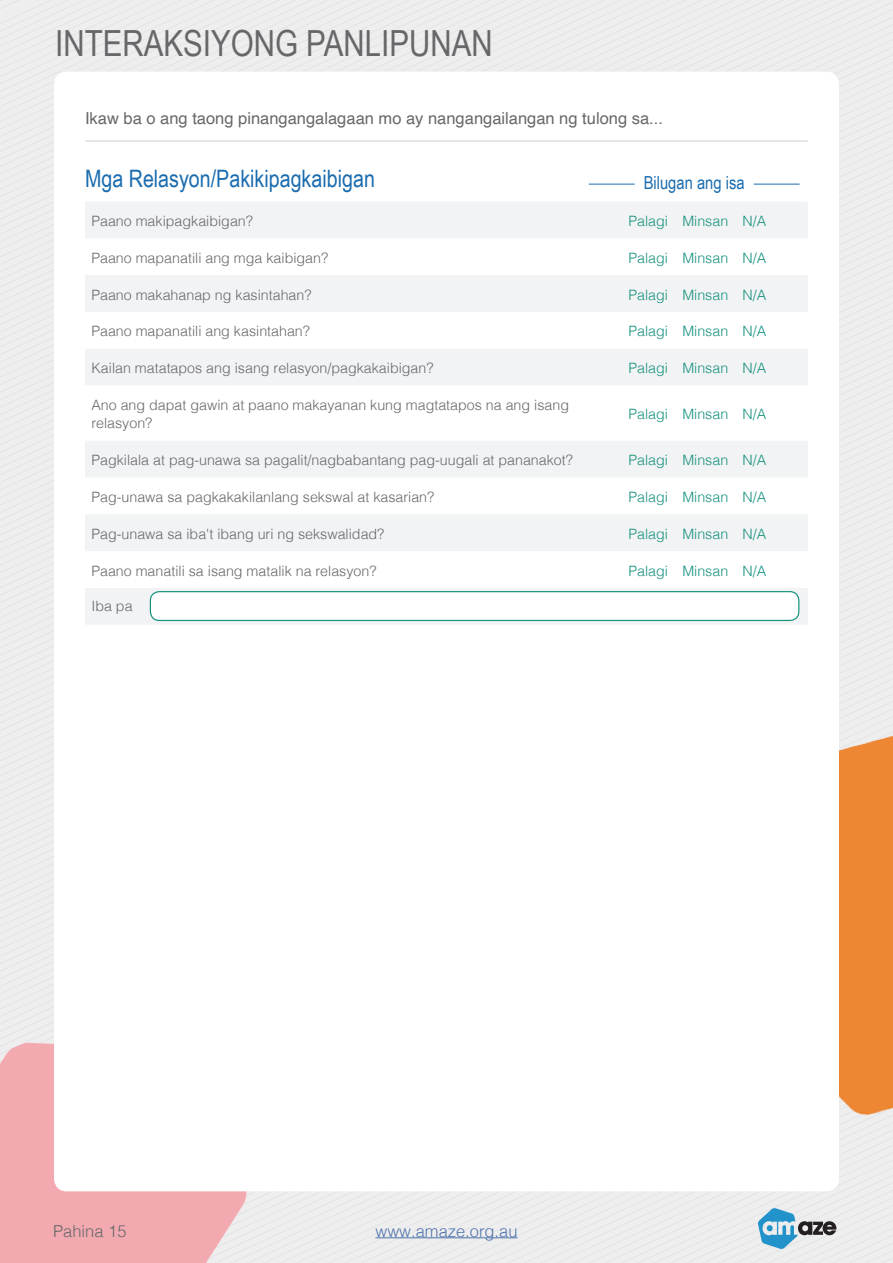
<style>
.page{position:relative;width:893px;height:1263px;background:#fff}
.page>*{position:absolute;margin:0;border:0;box-sizing:border-box;transform-origin:0 0}
.Body_copy{font:36px "Arial Narrow";color:#67676a}
.Heading{font:24px "Arial Narrow";color:#1a6caf}
.Circle_one{font:18px "Arial Narrow";color:#1a6caf}
.Body_copy-2{font:16.5px "Helvetica";color:#67676a}
.t1{font:300 16.5px "Helvetica";color:#4f73ac}
.t2{font:300 16.5px "Helvetica";color:#67676a}
.Table_text{font:300 14.25px/18px "Helvetica";color:#67676a}
.Table_text-2{font:300 14.25px "Helvetica";color:#16917e}
</style>
<div class="page">
<svg style="left:341px;top:1140px;width:552px;height:123px;background:#ececed"></svg>
<img style="left:839px;top:732px;width:54px;height:408px">
<img style="left:0;top:986px;width:278px;height:277px">
<div style="left:54px;top:72px;width:785px;height:1119px;background:#fff;border-radius:13px"></div>
<hr style="left:375px;top:1237px;width:143px;height:1px;background:#4f73ac">
<svg style="left:758px;top:1208px;width:78px;height:41px;background:#9dbbcb"></svg>
<hr style="left:85px;top:141px;width:723px;height:1px;background:#cbccce">
<svg style="left:85px;top:202px;width:723px;height:422px"></svg>
<hr style="left:589px;top:184px;width:46px;height:1px;background:#1a6caf">
<hr style="left:754px;top:184px;width:46px;height:1px;background:#1a6caf">
<div style="left:150px;top:592px;width:649px;height:28px;background:#fff;border-radius:9px"></div>
<div style="left:150px;top:591px;width:649px;height:30px;border:1px solid #16917e;border-radius:9px"></div>
<p class="Body_copy" style="left:55px;top:17px;width:439px">INTERAKSIYONG PANLIPUNAN</p>
<p class="Body_copy-2" style="left:85px;top:105px;width:579px">Ikaw ba o ang taong pinangangalagaan mo ay nangangailangan ng tulong sa...</p>
<p class="Heading" style="left:85px;top:161px;width:291px">Mga Relasyon/Pakikipagkaibigan</p>
<p class="Circle_one" style="left:644px;top:169px;width:102px">Bilugan ang isa</p>
<p class="Table_text" style="left:91px;top:211px;width:163px">Paano makipagkaibigan?</p>
<p class="Table_text-2" style="left:628px;top:209px;width:139px">Palagi Minsan N/A</p>
<p class="Table_text" style="left:91px;top:248px;width:238px">Paano mapanatili ang mga kaibigan?</p>
<p class="Table_text-2" style="left:628px;top:246px;width:139px">Palagi Minsan N/A</p>
<p class="Table_text" style="left:91px;top:285px;width:222px">Paano makahanap ng kasintahan?</p>
<p class="Table_text-2" style="left:628px;top:282px;width:139px">Palagi Minsan N/A</p>
<p class="Table_text" style="left:91px;top:321px;width:220px">Paano mapanatili ang kasintahan?</p>
<p class="Table_text-2" style="left:628px;top:319px;width:139px">Palagi Minsan N/A</p>
<p class="Table_text" style="left:91px;top:358px;width:344px">Kailan matatapos ang isang relasyon/pagkakaibigan?</p>
<p class="Table_text-2" style="left:628px;top:356px;width:139px">Palagi Minsan N/A</p>
<p class="Table_text" style="left:91px;top:395px;width:479px">Ano ang dapat gawin at paano makayanan kung magtatapos na ang isang relasyon?</p>
<p class="Table_text-2" style="left:628px;top:402px;width:139px">Palagi Minsan N/A</p>
<p class="Table_text" style="left:91px;top:450px;width:483px">Pagkilala at pag-unawa sa pagalit/nagbabantang pag-uugali at pananakot?</p>
<p class="Table_text-2" style="left:628px;top:448px;width:139px">Palagi Minsan N/A</p>
<p class="Table_text" style="left:91px;top:487px;width:344px">Pag-unawa sa pagkakakilanlang sekswal at kasarian?</p>
<p class="Table_text-2" style="left:628px;top:485px;width:139px">Palagi Minsan N/A</p>
<p class="Table_text" style="left:91px;top:524px;width:294px">Pag-unawa sa iba't ibang uri ng sekswalidad?</p>
<p class="Table_text-2" style="left:628px;top:522px;width:139px">Palagi Minsan N/A</p>
<p class="Table_text" style="left:91px;top:561px;width:287px">Paano manatili sa isang matalik na relasyon?</p>
<p class="Table_text-2" style="left:628px;top:558px;width:139px">Palagi Minsan N/A</p>
<p class="Table_text" style="left:91px;top:596px;width:43px">Iba pa</p>
<p class="t2" style="left:53px;top:1217px;width:75px">Pahina 15</p>
<p class="t1" style="left:375px;top:1217px;width:144px">www.amaze.org.au</p>
</div>
